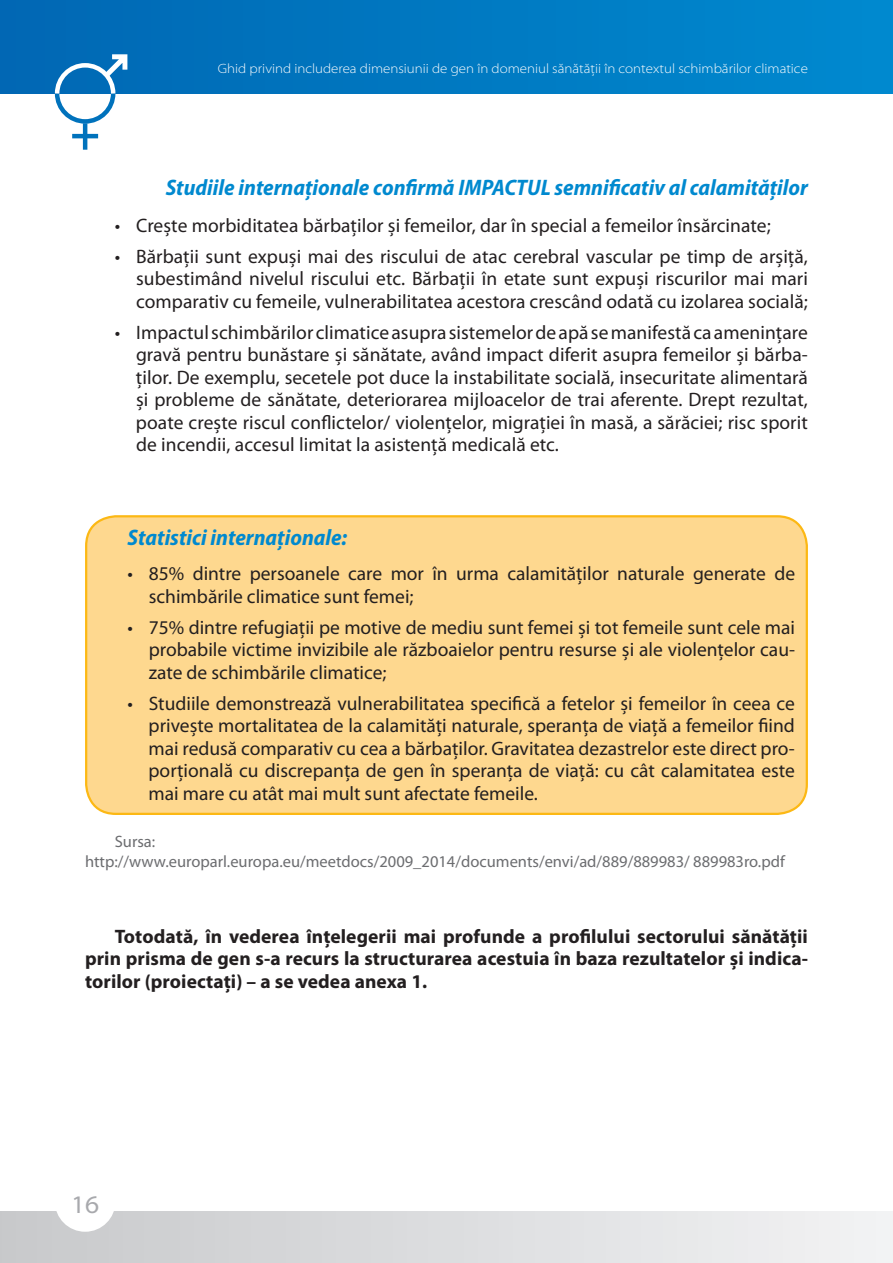
<style>
.page{position:relative;width:893px;height:1263px;background:#fff}
.page>*{position:absolute;margin:0;border:0;box-sizing:border-box;transform-origin:0 0}
.t1{font:semi-expanded 25.35px "Myriad Pro";color:#a8a9ad}
.t2{font:italic 700 semi-condensed 22.5px "Myriad Pro";color:#0089cf}
.t3{font:19.5px/22.5px "Myriad Pro";color:#231f20;text-align:justify}
.t4{font:700 19.5px/22.5px "Myriad Pro";letter-spacing:.005em;color:#231f20;text-align:justify}
.t5{font:16.5px/19.5px "Myriad Pro";color:#6c6d70}
.t6{font:300 semi-expanded 13.5px "Myriad Pro";color:#fff}
</style>
<div class="page">
<div style="left:0;top:1212px;width:893px;height:51px;background:linear-gradient(to right,#c8c9cb,#f2f2f4)"></div>
<div style="left:0;top:0;width:893px;height:94px;background:linear-gradient(to right,#0067b3,#008acf)"></div>
<div style="left:57px;top:1173px;width:56px;height:56px;background:#fff;border-radius:50%"></div>
<div style="left:55px;top:1171px;width:60px;height:61px;border:4px solid #fff;border-radius:50%"></div>
<hr style="left:83px;top:123px;width:4px;height:27px;background:#0072bc">
<hr style="left:72px;top:134px;width:26px;height:4px;background:#0072bc">
<svg style="left:53px;top:54px;width:75px;height:72px"></svg>
<div style="left:86px;top:516px;width:721px;height:298px;background:#fed88f;border-radius:30px"></div>
<div style="left:85px;top:515px;width:723px;height:300px;border:2px solid #fcb814;border-radius:30px"></div>
<p class="t6" style="left:218px;top:61px;width:592px">Ghid privind includerea dimensiunii de gen în domeniul sănătăţii în contextul schimbărilor climatice</p>
<p class="t2" style="left:166px;top:176px;width:644px">Studiile internaţionale confirmă IMPACTUL semnificativ al calamităţilor</p>
<p class="t3" style="left:115px;top:213px;width:657px">• Creşte morbiditatea bărbaţilor şi femeilor, dar în special a femeilor însărcinate;</p>
<p class="t3" style="left:136px;top:244px;width:673px;text-indent:-21px">• Bărbaţii sunt expuşi mai des riscului de atac cerebral vascular pe timp de arşiţă, subestimând nivelul riscului etc. Bărbaţii în etate sunt expuşi riscurilor mai mari comparativ cu femeile, vulnerabilitatea acestora crescând odată cu izolarea socială;</p>
<p class="t3" style="left:136px;top:320px;width:673px;text-indent:-21px">• Impactulschimbărilor climaticeasuprasistemelordeapăsemanifestăcaamenințare gravă pentru bunăstare și sănătate, având impact diferit asupra femeilor şi bărba&shy;ţilor. De exemplu, secetele pot duce la instabilitate socială, insecuritate alimentară și probleme de sănătate, deteriorarea mijloacelor de trai aferente. Drept rezultat, poate creşte riscul conflictelor/ violenţelor, migrației în masă, a sărăciei; risc sporit de incendii, accesul limitat la asistență medicală etc.</p>
<p class="t2" style="left:128px;top:525px;width:221px">Statistici internaţionale:</p>
<p class="t3" style="left:149px;top:562px;width:648px;text-indent:-21px">• 85% dintre persoanele care mor în urma calamităţilor naturale generate de schimbările climatice sunt femei;</p>
<p class="t3" style="left:149px;top:615px;width:648px;text-indent:-21px">• 75% dintre refugiații pe motive de mediu sunt femei și tot femeile sunt cele mai probabile victime invizibile ale războaielor pentru resurse și ale violențelor cau&shy;zate de schimbările climatice;</p>
<p class="t3" style="left:149px;top:691px;width:648px;text-indent:-21px">• Studiile demonstrează vulnerabilitatea specifică a fetelor și femeilor în ceea ce privește mortalitatea de la calamităţi naturale, speranța de viață a femeilor fiind mai redusă comparativ cu cea a bărbaților. Gravitatea dezastrelor este direct pro&shy;porţională cu discrepanţa de gen în speranţa de viaţă: cu cât calamitatea este mai mare cu atât mai mult sunt afectate femeile.</p>
<p class="t5" style="left:85px;top:832px;width:701px;text-indent:30px">Sursa:<br>http://www.europarl.europa.eu/meetdocs/2009_2014/documents/envi/ad/889/889983/ 889983ro.pdf</p>
<p class="t4" style="left:85px;top:924px;width:724px;text-indent:30px">Totodată, în vederea înţelegerii mai profunde a profilului sectorului sănătăţii prin prisma de gen s-a recurs la structurarea acestuia în baza rezultatelor şi indica&shy;torilor (proiectaţi) – a se vedea anexa 1.</p>
<p class="t1" style="left:71px;top:1190px;width:30px">16</p>
</div>
